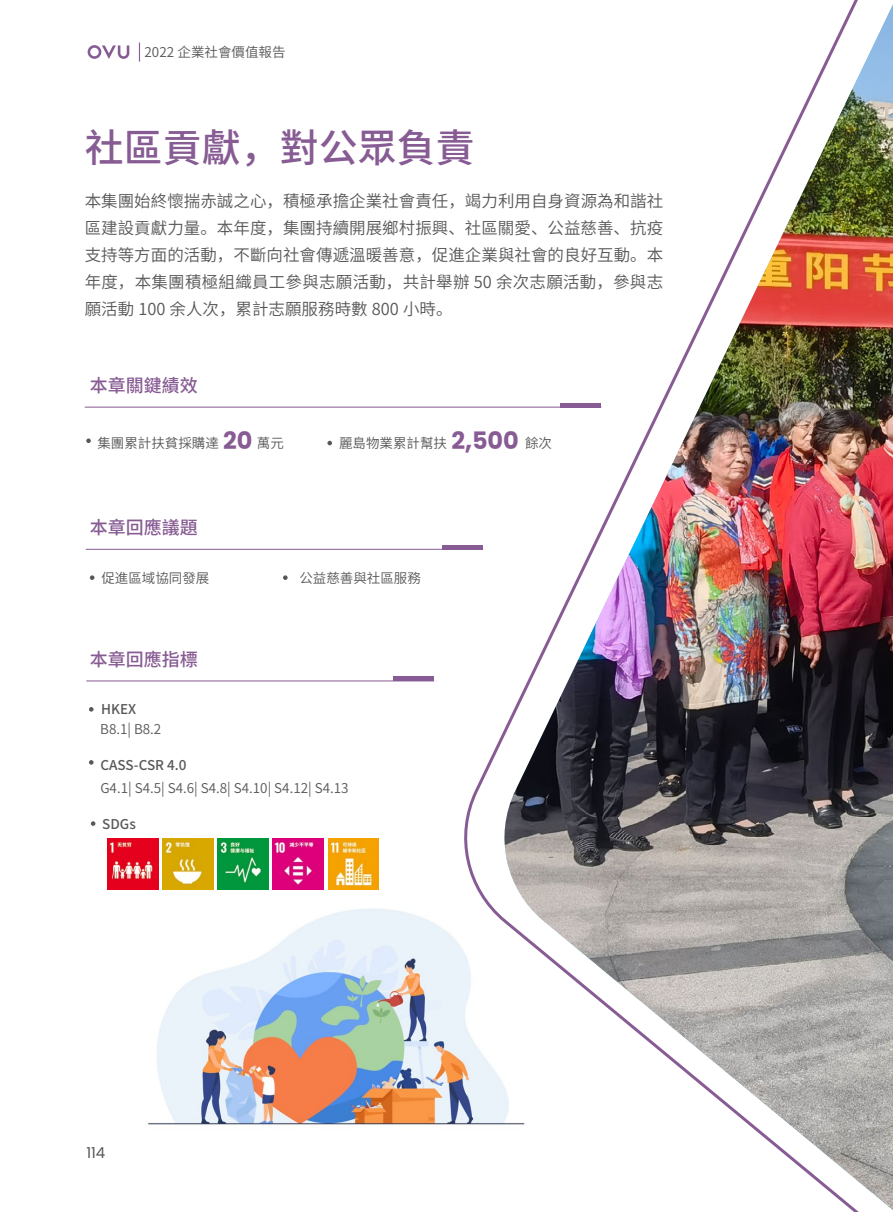
<style>
.page{position:relative;width:893px;height:1212px;background:#fff}
.page>*{position:absolute;margin:0;border:0;box-sizing:border-box;transform-origin:0 0}
.t1{font:500 39px "Source Han Sans CN";color:#875b93}
.t2{font:500 18px "Source Han Sans CN";color:#875b93}
.t3{font:16.5px/27px "Source Han Sans CN";letter-spacing:.015em;color:#595757;text-align:justify}
.t4{font:15px "Poppins";color:#595757}
.t5{font:13.5px "Source Han Sans CN";color:#595757}
.t6{font:500 13.5px "Source Han Sans CN";color:#595757}
.s1{font-family:"Poppins";font-weight:700;font-size:24px;color:#875b93}
</style>
<div class="page">
<svg style="left:88px;top:45px;width:41px;height:14px"></svg>
<svg style="left:139px;top:43px;width:1px;height:19px"></svg>
<img style="left:148px;top:908px;width:307px;height:217px">
<svg style="left:455px;top:406px;width:39px;height:719px"></svg>
<img style="left:495px;top:4px;width:398px;height:1206px">
<img style="left:108px;top:839px;width:51px;height:51px">
<img style="left:163px;top:839px;width:51px;height:51px">
<img style="left:218px;top:839px;width:51px;height:51px">
<img style="left:273px;top:839px;width:51px;height:51px">
<img style="left:328px;top:839px;width:51px;height:51px">
<svg style="left:91px;top:821px;width:4px;height:5px"></svg>
<svg style="left:89px;top:707px;width:5px;height:5px"></svg>
<svg style="left:89px;top:760px;width:5px;height:5px"></svg>
<hr style="left:86px;top:680px;width:348px;height:1px;background:#875b93">
<hr style="left:393px;top:676px;width:41px;height:4px;background:#875b93">
<hr style="left:86px;top:549px;width:397px;height:1px;background:#875b93">
<hr style="left:442px;top:545px;width:41px;height:4px;background:#875b93">
<svg style="left:90px;top:575px;width:4px;height:5px"></svg>
<svg style="left:283px;top:575px;width:5px;height:5px"></svg>
<hr style="left:85px;top:407px;width:516px;height:1px;background:#875b93">
<hr style="left:560px;top:403px;width:41px;height:4px;background:#875b93">
<svg style="left:327px;top:441px;width:5px;height:4px"></svg>
<svg style="left:86px;top:438px;width:5px;height:5px"></svg>
<p class="t5" style="left:145px;top:45px;width:143px">2022 企業社會價值報告</p>
<h1 class="t1" style="left:85px;top:126px;width:392px">社區貢獻，對公眾負責</h1>
<p class="t3" style="left:85px;top:188px;width:580px">本集團始終懷揣赤誠之心，積極承擔企業社會責任，竭力利用自身資源為和諧社區建設貢獻力量。本年度，集團持續開展鄉村振興、社區關愛、公益慈善、抗疫支持等方面的活動，不斷向社會傳遞溫暖善意，促進企業與社會的良好互動。本年度，本集團積極組織員工參與志願活動，共計舉辦 50 余次志願活動，參與志願活動 100 余人次，累計志願服務時數 800 小時。</p>
<p class="t2" style="left:90px;top:375px;width:109px">本章關鍵績效</p>
<p class="t5" style="left:97px;top:435px;width:188px">集團累計扶貧採購達 <span class="s1">20</span> 萬元</p>
<p class="t5" style="left:339px;top:435px;width:214px">麗島物業累計幫扶 <span class="s1">2,500</span> 餘次</p>
<p class="t2" style="left:90px;top:517px;width:109px">本章回應議題</p>
<p class="t5" style="left:101px;top:570px;width:109px">促進區域協同發展</p>
<p class="t5" style="left:299px;top:570px;width:123px">公益慈善與社區服務</p>
<p class="t2" style="left:90px;top:649px;width:109px">本章回應指標</p>
<p class="t6" style="left:101px;top:702px;width:37px">HKEX</p>
<p class="t5" style="left:100px;top:722px;width:63px">B8.1| B8.2</p>
<p class="t6" style="left:100px;top:757px;width:88px">CASS-CSR 4.0</p>
<p class="t5" style="left:100px;top:781px;width:250px">G4.1| S4.5| S4.6| S4.8| S4.10| S4.12| S4.13</p>
<p class="t6" style="left:102px;top:816px;width:35px">SDGs</p>
<p class="t4" style="left:86px;top:1144px;width:21px">114</p>
</div>
